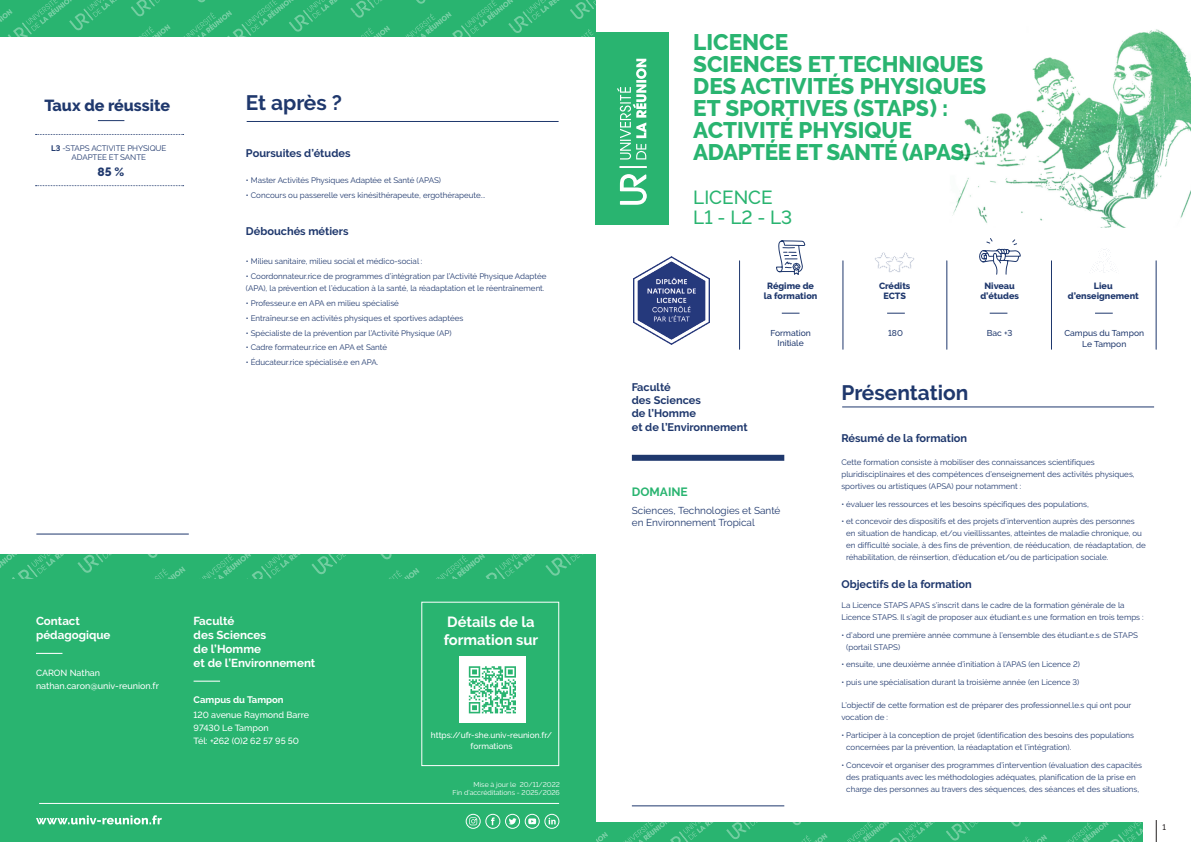
<style>
.page{position:relative;width:1191px;height:842px;background:#fff}
.page>*{position:absolute;margin:0;border:0;box-sizing:border-box;transform-origin:0 0}
.t1{font:800 22.5px/22px "Raleway";color:#29b470}
.t2{font:700 20.9px "Raleway";color:#1f386d}
.t3{font:500 18.9px/19.9px "Raleway";color:#29b470}
.t4{font:800 16px "Raleway";color:#1f386d}
.t5{font:700 14.7px/17.6px "Raleway";color:#fff}
.t6{font:700 12px "Raleway";color:#29b470}
.t7{font:800 12px "Raleway";color:#1f386d}
.t8{font:700 11.6px/13.9px "Raleway";color:#fff}
.t9{font:700 11px/13.2px "Raleway";color:#1f386d}
.t10{font:10px/12px "Raleway";color:#1f386d}
.t11{font:700 9.5px "Raleway";color:#fff}
.t12{font:800 9px/10.8px "Raleway";color:#1f386d;text-align:center}
.t13{font:500 8.9px/13.1px "Raleway";color:#fff}
.t14{font:500 8.5px/11px "Raleway";color:#1f386d;text-align:center}
.t15{font:500 8.3px/10.8px "Raleway";color:#fff;text-align:center}
.t16{font:8px/12px "Raleway";color:#1f386d}
.t17{font:500 8px "Raleway";color:#231f20}
.t18{font:7px/8.9px "Raleway";color:#fff;text-align:right}
.s1{font-weight:700}
</style>
<div class="page">
<svg style="left:1156px;top:820px;width:1px;height:22px"></svg>
<hr style="left:632px;top:806px;width:152px;height:1px;background:#1f386d">
<svg style="left:595px;top:823px;width:547px;height:19px;background:#31b675"></svg>
<hr style="left:842px;top:407px;width:312px;height:1px;background:#1f386d">
<hr style="left:247px;top:121px;width:311px;height:1px;background:#1f386d">
<svg style="left:0;top:0;width:595px;height:36px;background:#30b675"></svg>
<hr style="left:36px;top:534px;width:153px;height:1px;background:#1f386d">
<div style="left:0;top:555px;width:595px;height:287px;background:#29b470"></div>
<svg style="left:0;top:555px;width:580px;height:24px"></svg>
<svg style="left:194px;top:681px;width:26px;height:1px"></svg>
<svg style="left:36px;top:653px;width:26px;height:1px"></svg>
<div style="left:421px;top:602px;width:138px;height:164px;border:1px solid #fff"></div>
<div style="left:459px;top:656px;width:67px;height:67px;background:#fff"></div>
<svg style="left:468px;top:666px;width:48px;height:48px"></svg>
<div style="left:505px;top:814px;width:15px;height:14px;border:1px solid #fff;border-radius:7px"></div>
<svg style="left:508px;top:818px;width:8px;height:7px"></svg>
<div style="left:466px;top:814px;width:14px;height:14px;border:1px solid #fff;border-radius:7px"></div>
<svg style="left:469px;top:817px;width:8px;height:8px"></svg>
<div style="left:485px;top:814px;width:15px;height:14px;border:1px solid #fff;border-radius:7px"></div>
<svg style="left:491px;top:817px;width:3px;height:8px"></svg>
<div style="left:525px;top:814px;width:14px;height:14px;border:1px solid #fff;border-radius:7px"></div>
<svg style="left:528px;top:818px;width:8px;height:6px"></svg>
<div style="left:545px;top:814px;width:14px;height:14px;border:1px solid #fff;border-radius:7px"></div>
<svg style="left:548px;top:818px;width:12px;height:11px"></svg>
<svg style="left:36px;top:815px;width:126px;height:9px"></svg>
<hr style="left:39px;top:803px;width:520px;height:1px;background:#fff">
<svg style="left:98px;top:120px;width:26px;height:1px"></svg>
<svg style="left:36px;top:134px;width:148px;height:1px"></svg>
<svg style="left:36px;top:185px;width:148px;height:1px"></svg>
<div style="left:632px;top:455px;width:152px;height:6px;background:#1f386d"></div>
<hr style="left:842px;top:261px;width:1px;height:88px;background:#1f386d">
<hr style="left:739px;top:261px;width:1px;height:88px;background:#1f386d">
<hr style="left:946px;top:261px;width:1px;height:88px;background:#1f386d">
<hr style="left:1051px;top:261px;width:1px;height:88px;background:#1f386d">
<hr style="left:1156px;top:261px;width:1px;height:88px;background:#1f386d">
<img style="left:633px;top:256px;width:76px;height:88px">
<svg style="left:782px;top:313px;width:17px;height:1px"></svg>
<svg style="left:989px;top:313px;width:18px;height:1px"></svg>
<svg style="left:887px;top:313px;width:18px;height:1px"></svg>
<svg style="left:1095px;top:313px;width:17px;height:1px"></svg>
<svg style="left:979px;top:245px;width:41px;height:30px"></svg>
<svg style="left:776px;top:240px;width:29px;height:35px"></svg>
<svg style="left:1089px;top:248px;width:28px;height:25px"></svg>
<svg style="left:875px;top:252px;width:39px;height:21px"></svg>
<div style="left:595px;top:32px;width:74px;height:193px;background:#29b470"></div>
<img style="left:951px;top:29px;width:240px;height:216px">
<svg style="left:620px;top:174px;width:27px;height:31px"></svg>
<svg style="left:617px;top:59px;width:29px;height:101px"></svg>
<svg style="left:620px;top:167px;width:26px;height:1px"></svg>
<h3 class="t4" style="left:44px;top:96px;width:127px">Taux de réussite</h3>
<p class="t16" style="left:51px;top:143px;width:117px;line-height:9.6px;text-align:center"><span class="s1">L3</span> -STAPS ACTIVITE PHYSIQUE<br>ADAPTEE ET SANTE</p>
<h3 class="t7" style="left:97px;top:165px;width:28px">85 %</h3>
<h2 class="t2" style="left:246px;top:91px;width:98px">Et après ?</h2>
<h3 class="t9" style="left:246px;top:147px;width:106px">Poursuites d’études</h3>
<p class="t16" style="left:246px;top:174px;width:197px">• Master Activités Physiques Adaptée et Santé (APAS)</p>
<p class="t16" style="left:246px;top:189px;width:241px">• Concours ou passerelle vers kinésithérapeute, ergothérapeute...</p>
<h3 class="t9" style="left:246px;top:224px;width:104px">Débouchés métiers</h3>
<p class="t16" style="left:246px;top:255px;width:178px">• Milieu sanitaire, milieu social et médico-social :</p>
<p class="t16" style="left:246px;top:270px;width:302px">• Coordonnateur.rice de programmes d’intégration par l’Activité Physique Adaptée (APA), la prévention et l’éducation à la santé, la réadaptation et le réentraînement.</p>
<p class="t16" style="left:246px;top:297px;width:154px">• Professeur.e en APA en milieu spécialisé</p>
<p class="t16" style="left:246px;top:312px;width:219px">• Entraîneur.se en activités physiques et sportives adaptées</p>
<p class="t16" style="left:246px;top:327px;width:207px">• Spécialiste de la prévention par l’Activité Physique (AP)</p>
<p class="t16" style="left:246px;top:341px;width:143px">• Cadre formateur.rice en APA et Santé</p>
<p class="t16" style="left:246px;top:356px;width:134px">• Éducateur.rice spécialisé.e en APA.</p>
<h3 class="t8" style="left:36px;top:614px;width:76px">Contact pédagogique</h3>
<h3 class="t5" style="left:444px;top:613px;width:96px">Détails de la formation sur</h3>
<h3 class="t8" style="left:194px;top:614px;width:123px">Faculté<br>des Sciences<br>de l’Homme<br>et de l’Environnement</h3>
<p class="t13" style="left:36px;top:666px;width:124px">CARON Nathan nathan.caron@univ-reunion.fr</p>
<p class="t11" style="left:194px;top:695px;width:92px">Campus du Tampon</p>
<p class="t13" style="left:194px;top:708px;width:117px">120 avenue Raymond Barre<br>97430 Le Tampon<br>Tél: +262 (0)2 62 57 95 50</p>
<p class="t15" style="left:431px;top:730px;width:123px">https://ufr-she.univ-reunion.fr/ formations</p>
<p class="t18" style="left:452px;top:780px;width:109px">Mise à jour le 20/11/2022<br>Fin d’accréditations - 2025/2026</p>
<h1 class="t1" style="left:693px;top:31px;width:295px">LICENCE<br>SCIENCES ET TECHNIQUES<br>DES ACTIVITÉS PHYSIQUES<br>ET SPORTIVES (STAPS) :<br>ACTIVITÉ PHYSIQUE<br>ADAPTÉE ET SANTÉ (APAS)</h1>
<h3 class="t3" style="left:693px;top:187px;width:100px">LICENCE<br>L1 - L2 - L3</h3>
<p class="t12" style="left:764px;top:280px;width:55px">Régime de la formation</p>
<p class="t12" style="left:879px;top:280px;width:33px">Crédits<br>ECTS</p>
<p class="t12" style="left:980px;top:280px;width:40px">Niveau d’études</p>
<p class="t12" style="left:1067px;top:280px;width:72px">Lieu d’enseignement</p>
<p class="t14" style="left:770px;top:328px;width:42px;line-height:10.2px">Formation<br>Initiale</p>
<p class="t14" style="left:888px;top:327px;width:16px">180</p>
<p class="t14" style="left:986px;top:327px;width:27px">Bac +3</p>
<p class="t14" style="left:1064px;top:327px;width:81px">Campus du Tampon<br>Le Tampon</p>
<h3 class="t9" style="left:632px;top:380px;width:117px">Faculté<br>des Sciences<br>de l’Homme<br>et de l’Environnement</h3>
<h3 class="t6" style="left:632px;top:485px;width:57px">DOMAINE</h3>
<p class="t10" style="left:632px;top:504px;width:150px">Sciences, Technologies et Santé en Environnement Tropical</p>
<h2 class="t2" style="left:841px;top:381px;width:128px">Présentation</h2>
<h3 class="t9" style="left:841px;top:431px;width:127px">Résumé de la formation</h3>
<p class="t16" style="left:841px;top:456px;width:295px">Cette formation consiste à mobiliser des connaissances scientifiques pluridisciplinaires et des compétences d’enseignement des activités physiques, sportives ou artistiques (APSA) pour notamment :</p>
<p class="t16" style="left:841px;top:498px;width:249px">• évaluer les ressources et les besoins spécifiques des populations,</p>
<p class="t16" style="left:846px;top:515px;width:301px;text-indent:-5px">• et concevoir des dispositifs et des projets d’intervention auprès des personnes en situation de handicap, et/ou vieillissantes, atteintes de maladie chronique, ou en difficulté sociale, à des fins de prévention, de rééducation, de réadaptation, de réhabilitation, de réinsertion, d’éducation et/ou de participation sociale.</p>
<h3 class="t9" style="left:841px;top:577px;width:132px">Objectifs de la formation</h3>
<p class="t16" style="left:841px;top:599px;width:304px">La Licence STAPS APAS s’inscrit dans le cadre de la formation générale de la<br>Licence STAPS. Il s’agit de proposer aux étudiant.e.s une formation en trois temps :</p>
<p class="t16" style="left:846px;top:629px;width:293px;text-indent:-5px">• d’abord une première année commune à l’ensemble des étudiant.e.s de STAPS (portail STAPS)</p>
<p class="t16" style="left:841px;top:659px;width:240px">• ensuite, une deuxième année d’initiation à l’APAS (en Licence 2)</p>
<p class="t16" style="left:841px;top:676px;width:239px">• puis une spécialisation durant la troisième année (en Licence 3)</p>
<p class="t16" style="left:841px;top:700px;width:291px">L’objectif de cette formation est de préparer des professionnel.le.s qui ont pour vocation de :</p>
<p class="t16" style="left:846px;top:729px;width:289px;text-indent:-5px">• Participer à la conception de projet (identification des besoins des populations concernées par la prévention, la réadaptation et l’intégration).</p>
<p class="t16" style="left:841px;top:759px;width:302px;text-align:center">• Concevoir et organiser des programmes d’intervention (évaluation des capacités des pratiquants avec les méthodologies adéquates, planification de la prise en charge des personnes au travers des séquences, des séances et des situations,</p>
<p class="t17" style="left:1162px;top:823px;width:5px">1</p>
</div>
